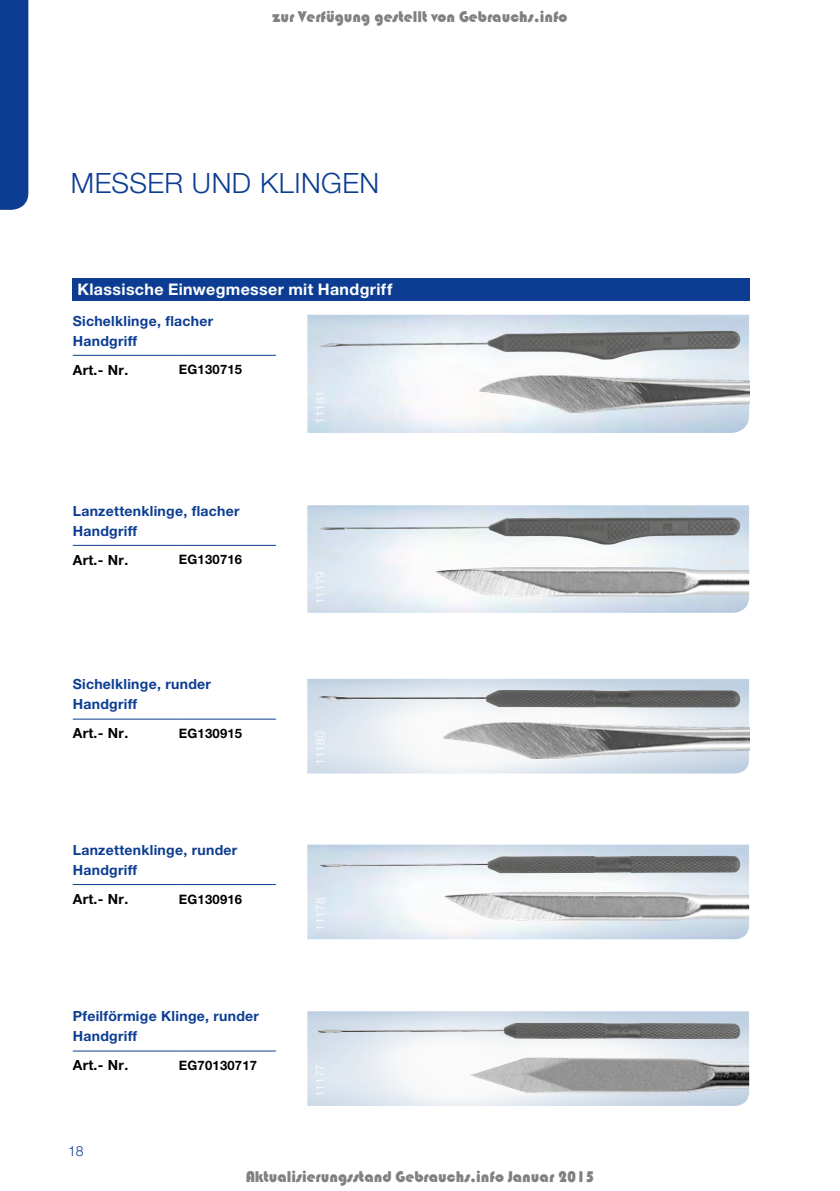
<style>
.page{position:relative;width:840px;height:1191px;background:#fff}
.page>*{position:absolute;margin:0;border:0;box-sizing:border-box;transform-origin:0 0}
.t1{font:300 28px "Helvetica Neue LT Pro";letter-spacing:.015em;color:#0c3d92}
.t2{font:16px "Bauhaus 93";color:rgb(0 0 0/.5)}
.t3{font:700 16px "Helvetica Neue LT Pro";letter-spacing:.025em;color:#fff}
.t4{font:700 14px/20px "Helvetica Neue LT Pro";letter-spacing:.02em;color:#0c3d92}
.t5{font:700 14px "Helvetica Neue LT Pro";letter-spacing:.02em;color:#000}
.t6{font:300 14px "Helvetica Neue LT Pro";color:#0c3d92}
.t7{font:700 13px "Helvetica Neue LT Pro";letter-spacing:.02em;color:#000}
.t8{font:300 12px "Helvetica Neue LT Pro";color:#fff}
</style>
<div class="page">
<div style="left:0;top:0;width:28px;height:210px;background:#0c3d92"></div>
<div style="left:72px;top:278px;width:677px;height:22px;background:#0c3d92"></div>
<hr style="left:73px;top:355px;width:105px;height:1px;background:#0c3d92">
<hr style="left:178px;top:355px;width:98px;height:1px;background:#0c3d92">
<hr style="left:73px;top:545px;width:105px;height:1px;background:#0c3d92">
<hr style="left:178px;top:545px;width:98px;height:1px;background:#0c3d92">
<hr style="left:73px;top:719px;width:105px;height:1px;background:#0c3d92">
<hr style="left:178px;top:719px;width:98px;height:1px;background:#0c3d92">
<hr style="left:73px;top:884px;width:105px;height:1px;background:#0c3d92">
<hr style="left:178px;top:884px;width:98px;height:1px;background:#0c3d92">
<hr style="left:73px;top:1050px;width:105px;height:1px;background:#0c3d92">
<hr style="left:178px;top:1050px;width:98px;height:1px;background:#0c3d92">
<img style="left:307px;top:315px;width:441px;height:118px">
<img style="left:307px;top:505px;width:441px;height:108px">
<img style="left:307px;top:679px;width:441px;height:94px">
<img style="left:307px;top:844px;width:441px;height:95px">
<img style="left:307px;top:1011px;width:441px;height:95px">
<img style="left:318px;top:331px;width:423px;height:29px">
<img style="left:479px;top:375px;width:269px;height:37px">
<img style="left:434px;top:567px;width:314px;height:30px">
<img style="left:318px;top:517px;width:421px;height:27px">
<img style="left:443px;top:722px;width:305px;height:37px">
<img style="left:318px;top:690px;width:421px;height:17px">
<img style="left:443px;top:892px;width:305px;height:29px">
<img style="left:318px;top:855px;width:421px;height:18px">
<img style="left:318px;top:1022px;width:423px;height:17px">
<img style="left:469px;top:1057px;width:279px;height:36px">
<p class="t2" style="left:272px;top:7px;width:296px">zur Verfügung gestellt von Gebrauchs.info</p>
<h1 class="t1" style="left:71px;top:165px;width:309px">MESSER UND KLINGEN</h1>
<p class="t3" style="left:77px;top:279px;width:316px">Klassische Einwegmesser mit Handgriff</p>
<p class="t4" style="left:73px;top:310px;width:142px">Sichelklinge, flacher<br>Handgriff</p>
<p class="t5" style="left:73px;top:361px;width:57px">Art.- Nr.</p>
<p class="t7" style="left:178px;top:361px;width:65px">EG130715</p>
<p class="t4" style="left:73px;top:500px;width:168px">Lanzettenklinge, flacher<br>Handgriff</p>
<p class="t5" style="left:73px;top:551px;width:57px">Art.- Nr.</p>
<p class="t7" style="left:178px;top:551px;width:65px">EG130716</p>
<p class="t4" style="left:73px;top:674px;width:140px">Sichelklinge, runder<br>Handgriff</p>
<p class="t5" style="left:73px;top:725px;width:57px">Art.- Nr.</p>
<p class="t7" style="left:178px;top:725px;width:65px">EG130915</p>
<p class="t4" style="left:73px;top:839px;width:166px">Lanzettenklinge, runder<br>Handgriff</p>
<p class="t5" style="left:73px;top:890px;width:57px">Art.- Nr.</p>
<p class="t7" style="left:178px;top:891px;width:65px">EG130916</p>
<p class="t4" style="left:73px;top:1006px;width:188px">Pfeilförmige Klinge, runder<br>Handgriff</p>
<p class="t5" style="left:73px;top:1056px;width:57px">Art.- Nr.</p>
<p class="t7" style="left:178px;top:1057px;width:80px">EG70130717</p>
<p class="t6" style="left:68px;top:1142px;width:17px">18</p>
<p class="t8" style="left:313px;top:424px;width:35px;rotate:-90deg">11181</p>
<p class="t8" style="left:313px;top:604px;width:35px;rotate:-90deg">11179</p>
<p class="t8" style="left:313px;top:765px;width:35px;rotate:-90deg">11180</p>
<p class="t8" style="left:313px;top:931px;width:35px;rotate:-90deg">11178</p>
<p class="t8" style="left:313px;top:1097px;width:35px;rotate:-90deg">11177</p>
<p class="t2" style="left:245px;top:1167px;width:350px">Aktualisierungsstand Gebrauchs.info Januar 2015</p>
</div>
